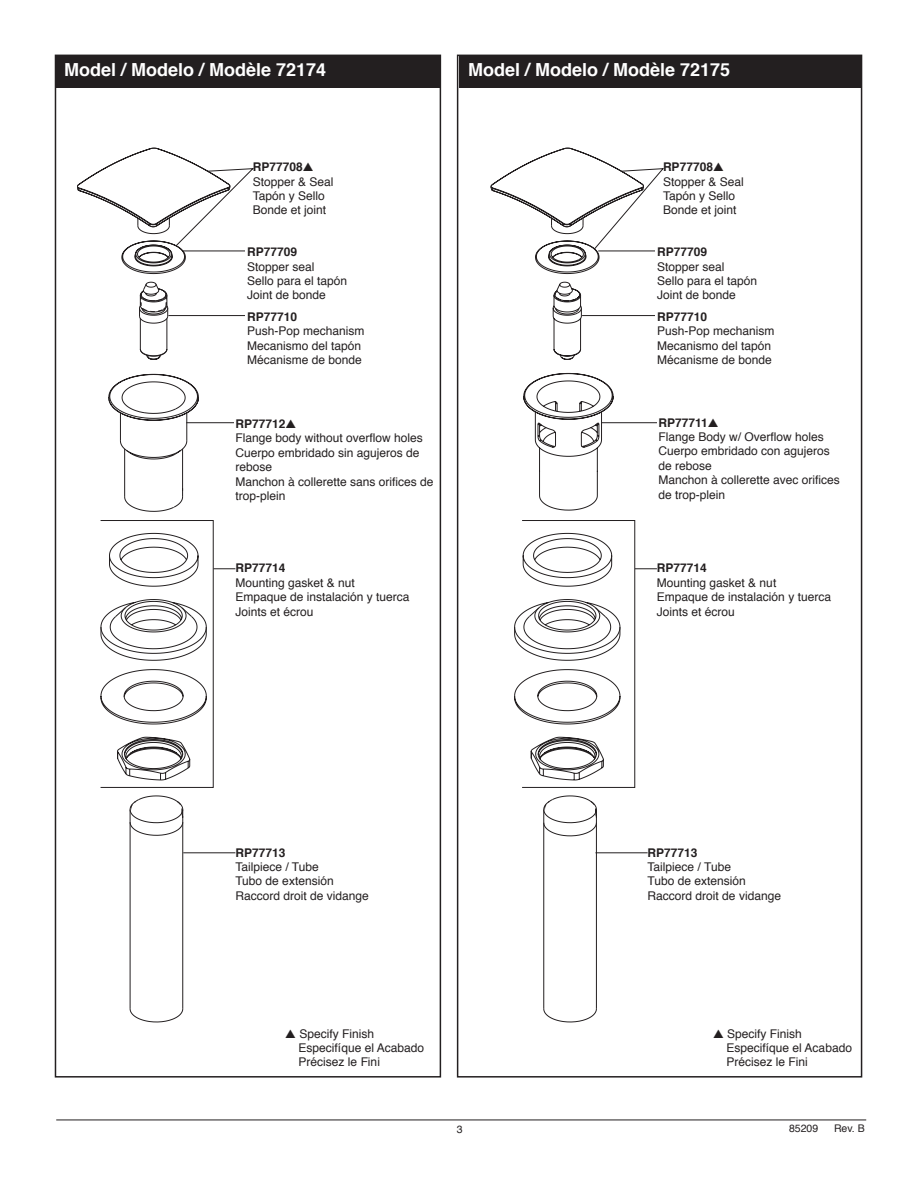
<style>
.page{position:relative;width:918px;height:1188px;background:#fff}
.page>*{position:absolute;margin:0;border:0;box-sizing:border-box;transform-origin:0 0}
.t1{font:700 18px "Helvetica";color:#fff}
.t2{font:12px/14.4px "Helvetica";color:#231f20}
.t3{font:700 12px "Helvetica";color:#231f20}
.t4{font:10.5px "Helvetica";color:#231f20}
</style>
<div class="page">
<hr style="left:56px;top:1120px;width:810px;height:1px;background:#231f20">
<div style="left:55px;top:56px;width:386px;height:32px;background:#231f20"></div>
<div style="left:459px;top:56px;width:402px;height:32px;background:#231f20"></div>
<svg style="left:77px;top:148px;width:153px;height:874px"></svg>
<svg style="left:491px;top:148px;width:153px;height:874px"></svg>
<svg style="left:523px;top:373px;width:91px;height:138px"></svg>
<hr style="left:183px;top:251px;width:63px;height:1px;background:#231f20">
<hr style="left:598px;top:251px;width:58px;height:1px;background:#231f20">
<hr style="left:168px;top:315px;width:79px;height:1px;background:#231f20">
<hr style="left:582px;top:315px;width:75px;height:1px;background:#231f20">
<hr style="left:186px;top:422px;width:49px;height:1px;background:#231f20">
<hr style="left:602px;top:422px;width:56px;height:1px;background:#231f20">
<svg style="left:176px;top:168px;width:78px;height:78px"></svg>
<svg style="left:594px;top:168px;width:70px;height:81px"></svg>
<div style="left:100px;top:520px;width:113px;height:268px;border:1px solid #231f20"></div>
<div style="left:522px;top:520px;width:113px;height:268px;border:1px solid #231f20"></div>
<svg style="left:213px;top:569px;width:22px;height:1px"></svg>
<svg style="left:635px;top:569px;width:22px;height:1px"></svg>
<hr style="left:183px;top:853px;width:52px;height:1px;background:#231f20">
<hr style="left:595px;top:853px;width:53px;height:1px;background:#231f20">
<div style="left:55px;top:55px;width:386px;height:1023px;border:2px solid #231f20"></div>
<div style="left:457px;top:55px;width:405px;height:1023px;border:2px solid #231f20"></div>
<p class="t1" style="left:64px;top:55px;width:264px">Model / Modelo / Modèle 72174</p>
<p class="t1" style="left:468px;top:55px;width:264px">Model / Modelo / Modèle 72175</p>
<p class="t3" style="left:253px;top:157px;width:62px">RP77708▲</p>
<p class="t2" style="left:253px;top:175px;width:82px">Stopper &amp; Seal</p>
<p class="t2" style="left:253px;top:189px;width:74px">Tapón y Sello</p>
<p class="t2" style="left:253px;top:203px;width:75px">Bonde et joint</p>
<p class="t3" style="left:247px;top:242px;width:52px">RP77709</p>
<p class="t2" style="left:247px;top:259px;width:69px">Stopper seal</p>
<p class="t2" style="left:247px;top:274px;width:102px">Sello para el tapón</p>
<p class="t2" style="left:247px;top:288px;width:80px">Joint de bonde</p>
<p class="t3" style="left:247px;top:307px;width:52px">RP77710</p>
<p class="t2" style="left:247px;top:324px;width:119px">Push-Pop mechanism</p>
<p class="t2" style="left:247px;top:339px;width:116px">Mecanismo del tapón</p>
<p class="t2" style="left:247px;top:353px;width:116px">Mécanisme de bonde</p>
<p class="t3" style="left:235px;top:414px;width:62px">RP77712▲</p>
<p class="t2" style="left:235px;top:431px;width:189px">Flange body without overflow holes</p>
<p class="t2" style="left:235px;top:446px;width:186px">Cuerpo embridado sin agujeros de rebose</p>
<p class="t2" style="left:235px;top:475px;width:200px">Manchon à collerette sans orifices de</p>
<p class="t2" style="left:235px;top:489px;width:52px">trop-plein</p>
<p class="t3" style="left:235px;top:559px;width:52px">RP77714</p>
<p class="t2" style="left:235px;top:576px;width:121px">Mounting gasket &amp; nut</p>
<p class="t2" style="left:235px;top:590px;width:176px">Empaque de instalación y tuerca</p>
<p class="t2" style="left:235px;top:605px;width:80px">Joints et écrou</p>
<p class="t3" style="left:663px;top:157px;width:62px">RP77708▲</p>
<p class="t2" style="left:663px;top:175px;width:82px">Stopper &amp; Seal</p>
<p class="t2" style="left:663px;top:189px;width:74px">Tapón y Sello</p>
<p class="t2" style="left:663px;top:203px;width:75px">Bonde et joint</p>
<p class="t3" style="left:657px;top:242px;width:52px">RP77709</p>
<p class="t2" style="left:657px;top:259px;width:69px">Stopper seal</p>
<p class="t2" style="left:657px;top:274px;width:102px">Sello para el tapón</p>
<p class="t2" style="left:657px;top:288px;width:80px">Joint de bonde</p>
<p class="t3" style="left:657px;top:307px;width:52px">RP77710</p>
<p class="t2" style="left:657px;top:324px;width:119px">Push-Pop mechanism</p>
<p class="t2" style="left:657px;top:339px;width:116px">Mecanismo del tapón</p>
<p class="t2" style="left:657px;top:353px;width:116px">Mécanisme de bonde</p>
<p class="t3" style="left:658px;top:413px;width:62px">RP77711▲</p>
<p class="t2" style="left:658px;top:430px;width:167px">Flange Body w/ Overflow holes</p>
<p class="t2" style="left:658px;top:444px;width:173px">Cuerpo embridado con agujeros</p>
<p class="t2" style="left:658px;top:459px;width:55px">de rebose</p>
<p class="t2" style="left:658px;top:473px;width:183px">Manchon à collerette avec orifices</p>
<p class="t2" style="left:658px;top:487px;width:68px">de trop-plein</p>
<p class="t3" style="left:657px;top:559px;width:52px">RP77714</p>
<p class="t2" style="left:657px;top:576px;width:121px">Mounting gasket &amp; nut</p>
<p class="t2" style="left:657px;top:590px;width:176px">Empaque de instalación y tuerca</p>
<p class="t2" style="left:657px;top:605px;width:80px">Joints et écrou</p>
<p class="t3" style="left:235px;top:843px;width:52px">RP77713</p>
<p class="t2" style="left:235px;top:860px;width:85px">Tailpiece / Tube</p>
<p class="t2" style="left:235px;top:874px;width:100px">Tubo de extensión</p>
<p class="t2" style="left:235px;top:889px;width:135px">Raccord droit de vidange</p>
<p class="t3" style="left:648px;top:843px;width:52px">RP77713</p>
<p class="t2" style="left:648px;top:860px;width:85px">Tailpiece / Tube</p>
<p class="t2" style="left:648px;top:874px;width:100px">Tubo de extensión</p>
<p class="t2" style="left:648px;top:889px;width:135px">Raccord droit de vidange</p>
<p class="t2" style="left:285px;top:1027px;width:90px">▲ Specify Finish</p>
<p class="t2" style="left:299px;top:1041px;width:127px">Especifíque el Acabado</p>
<p class="t2" style="left:299px;top:1055px;width:83px">Précisez le Fini</p>
<p class="t2" style="left:713px;top:1027px;width:90px">▲ Specify Finish</p>
<p class="t2" style="left:727px;top:1041px;width:127px">Especifíque el Acabado</p>
<p class="t2" style="left:727px;top:1055px;width:83px">Précisez le Fini</p>
<p class="t4" style="left:457px;top:1121px;width:7px">3</p>
<p class="t4" style="left:789px;top:1120px;width:31px">85209</p>
<p class="t4" style="left:834px;top:1120px;width:32px">Rev. B</p>
</div>
